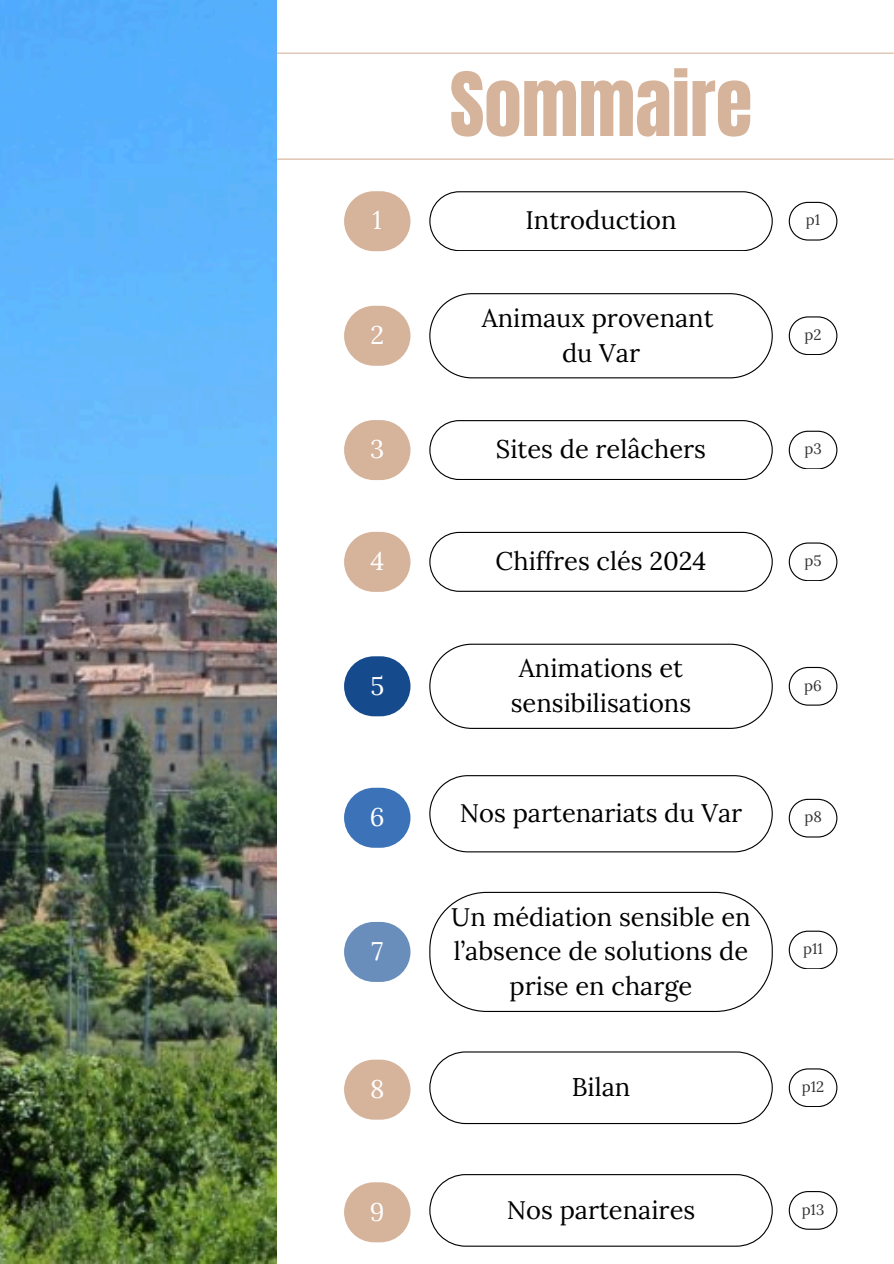
<style>
.page{position:relative;width:894px;height:1264px;background:#fff}
.page>*{position:absolute;margin:0;border:0;box-sizing:border-box;transform-origin:0 0}
.t1{font:75px "Anton";color:#d6b39b}
.t2{font:25.5px/34.8px "Lora";color:#000;text-align:center}
.t3{font:25.5px "Lora";color:#fff}
.t4{font:15px "Lora";color:#343131}
</style>
<div class="page">
<hr style="left:0;top:158px;width:893px;height:2px;background:#d6b39b">
<hr style="left:0;top:53px;width:893px;height:1px;background:#d6b39b">
<img style="left:0;top:0;width:277px;height:1263px">
<div style="left:344px;top:191px;width:66px;height:60px;background:#d6b39b;border-radius:30px"></div>
<div style="left:344px;top:420px;width:66px;height:60px;background:#d6b39b;border-radius:30px"></div>
<div style="left:344px;top:532px;width:66px;height:60px;background:#d6b39b;border-radius:30px"></div>
<div style="left:344px;top:656px;width:66px;height:60px;background:#154a8d;border-radius:30px"></div>
<svg style="left:429px;top:191px;width:343px;height:60px"></svg>
<svg style="left:429px;top:420px;width:343px;height:59px"></svg>
<svg style="left:429px;top:532px;width:343px;height:59px"></svg>
<svg style="left:429px;top:643px;width:343px;height:86px"></svg>
<div style="left:344px;top:787px;width:66px;height:60px;background:#3b72b8;border-radius:30px"></div>
<div style="left:344px;top:1059px;width:66px;height:60px;background:#d6b39b;border-radius:30px"></div>
<svg style="left:429px;top:775px;width:343px;height:77px"></svg>
<svg style="left:429px;top:1051px;width:343px;height:73px"></svg>
<svg style="left:788px;top:202px;width:48px;height:38px"></svg>
<svg style="left:788px;top:430px;width:48px;height:39px"></svg>
<svg style="left:788px;top:542px;width:48px;height:38px"></svg>
<svg style="left:788px;top:667px;width:48px;height:38px"></svg>
<svg style="left:788px;top:798px;width:48px;height:39px"></svg>
<svg style="left:788px;top:1068px;width:48px;height:38px"></svg>
<div style="left:344px;top:306px;width:66px;height:60px;background:#d6b39b;border-radius:30px"></div>
<svg style="left:429px;top:293px;width:343px;height:85px"></svg>
<svg style="left:788px;top:316px;width:48px;height:38px"></svg>
<div style="left:344px;top:1182px;width:66px;height:60px;background:#d6b39b;border-radius:30px"></div>
<svg style="left:429px;top:1174px;width:343px;height:72px"></svg>
<svg style="left:788px;top:1191px;width:48px;height:38px"></svg>
<div style="left:344px;top:921px;width:66px;height:60px;background:#6a8ebb;border-radius:30px"></div>
<svg style="left:429px;top:891px;width:343px;height:121px"></svg>
<svg style="left:788px;top:930px;width:48px;height:38px"></svg>
<p class="t1" style="left:449px;top:51px;width:304px">SOMMAIRE</p>
<p class="t3" style="left:372px;top:204px;width:11px">1</p>
<p class="t2" style="left:525px;top:203px;width:153px">Introduction</p>
<p class="t4" style="left:805px;top:210px;width:16px">p1</p>
<p class="t3" style="left:370px;top:318px;width:15px">2</p>
<h2 class="t2" style="left:481px;top:300px;width:233px">Animaux provenant du Var</h2>
<p class="t4" style="left:804px;top:325px;width:19px">p2</p>
<p class="t3" style="left:370px;top:432px;width:16px">3</p>
<h2 class="t2" style="left:496px;top:431px;width:211px">Sites de relâchers</h2>
<p class="t4" style="left:804px;top:439px;width:19px">p3</p>
<h1 class="t3" style="left:370px;top:544px;width:15px">4</h1>
<p class="t2" style="left:495px;top:543px;width:212px">Chiffres clés 2024</p>
<h2 class="t4" style="left:804px;top:551px;width:19px">p5</h2>
<p class="t3" style="left:370px;top:669px;width:15px">5</p>
<h2 class="t2" style="left:510px;top:650px;width:182px">Animations et sensibilisations</h2>
<p class="t4" style="left:804px;top:675px;width:19px">p6</p>
<p class="t3" style="left:370px;top:800px;width:16px">6</p>
<p class="t2" style="left:459px;top:795px;width:284px">Nos partenariats du Var</p>
<h2 class="t4" style="left:804px;top:807px;width:19px">p8</h2>
<h2 class="t3" style="left:371px;top:934px;width:13px">7</h2>
<p class="t2" style="left:451px;top:898px;width:301px">Un médiation sensible en l’absence de solutions de prise en charge</p>
<p class="t4" style="left:802px;top:939px;width:21px">p11</p>
<p class="t3" style="left:370px;top:1072px;width:16px">8</p>
<h2 class="t2" style="left:571px;top:1069px;width:60px">Bilan</h2>
<p class="t4" style="left:801px;top:1076px;width:24px">p12</p>
<p class="t3" style="left:370px;top:1194px;width:16px">9</p>
<h2 class="t2" style="left:506px;top:1192px;width:190px">Nos partenaires</h2>
<p class="t4" style="left:801px;top:1199px;width:24px">p13</p>
</div>
